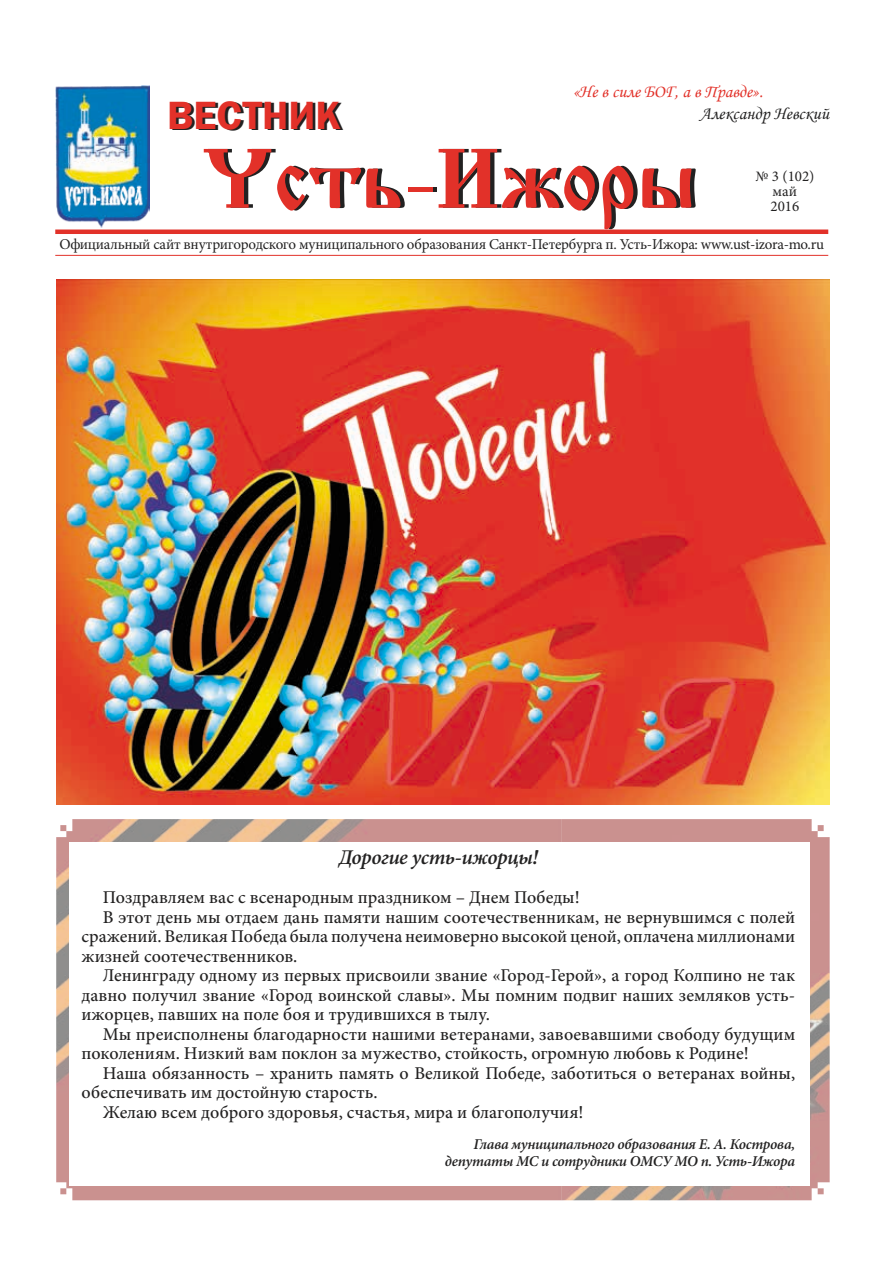
<style>
.page{position:relative;width:893px;height:1263px;background:#fff}
.page>*{position:absolute;margin:0;border:0;box-sizing:border-box;transform-origin:0 0}
.t1{font:84px "Slavianskiy";color:#222121}
.t2{font:600 40.5px "Franklin Gothic";color:#222121}
.t3{font:italic 600 21px "Minion Pro";letter-spacing:-.02em;color:#222121}
.t4{font:500 18px "Minion Pro";color:#222121}
.t5{font:18px "Monotype Corsiva";color:#e23129}
.t6{font:18px "Monotype Corsiva";color:#222121}
.t7{font:15px "Minion Pro";letter-spacing:-.02em;color:#222121}
.t8{font:italic 600 15px/16.5px "Minion Pro";letter-spacing:-.025em;color:#222121;text-align:right}
.t9{font:15px/15px "Minion Pro";color:#222121;text-align:center}
</style>
<div class="page">
<img style="left:56px;top:819px;width:774px;height:381px">
<div style="left:55px;top:229px;width:773px;height:5px;background:#e23129"></div>
<hr style="left:55px;top:255px;width:773px;height:1px;background:#e23129">
<img style="left:55px;top:85px;width:95px;height:142px">
<div style="left:69px;top:842px;width:741px;height:343px;background:#fff"></div>
<img style="left:56px;top:279px;width:774px;height:525px">
<p class="t5" style="left:573px;top:81px;width:192px">«Не в силе БОГ, а в Правде».</p>
<p class="t6" style="left:700px;top:102px;width:131px">Александр Невский</p>
<h2 class="t2" style="left:170px;top:91px;width:175px">ВЕСТНИК</h2>
<h1 class="t1" style="left:206px;top:132px;width:496px">Усть-Ижоры</h1>
<p class="t9" style="left:755px;top:169px;width:61px">№ 3 (102) май<br>2016</p>
<p class="t7" style="left:59px;top:234px;width:766px">Официальный сайт внутригородского муниципального образования Санкт-Петербурга п. Усть-Ижора: www.ust-izora-mo.ru</p>
<p class="t3" style="left:339px;top:843px;width:201px">Дорогие усть-ижорцы!</p>
<p class="t4" style="left:103px;top:885px;width:478px">Поздравляем вас с всенародным праздником – Днем Победы!</p>
<p class="t4" style="left:103px;top:905px;width:694px">В этот день мы отдаем дань памяти нашим соотечественникам, не вернувшимся с полей</p>
<p class="t4" style="left:82px;top:924px;width:715px">сражений. Великая Победа была получена неимоверно высокой ценой, оплачена миллионами</p>
<p class="t4" style="left:82px;top:944px;width:217px">жизней соотечественников.</p>
<p class="t4" style="left:103px;top:963px;width:694px">Ленинграду одному из первых присвоили звание «Город-Герой», а город Колпино не так</p>
<p class="t4" style="left:82px;top:983px;width:715px">давно получил звание «Город воинской славы». Мы помним подвиг наших земляков усть-</p>
<p class="t4" style="left:82px;top:1002px;width:410px">ижорцев, павших на поле боя и трудившихся в тылу.</p>
<p class="t4" style="left:103px;top:1022px;width:694px">Мы преисполнены благодарности нашими ветеранами, завоевавшими свободу будущим</p>
<p class="t4" style="left:82px;top:1041px;width:669px">поколениям. Низкий вам поклон за мужество, стойкость, огромную любовь к Родине!</p>
<p class="t4" style="left:103px;top:1061px;width:694px">Наша обязанность – хранить память о Великой Победе, заботиться о ветеранах войны,</p>
<p class="t4" style="left:82px;top:1080px;width:297px">обеспечивать им достойную старость.</p>
<p class="t4" style="left:103px;top:1100px;width:482px">Желаю всем доброго здоровья, счастья, мира и благополучия!</p>
<p class="t8" style="left:445px;top:1136px;width:352px">Глава муниципального образования Е. А. Кострова, депутаты МС и сотрудники ОМСУ МО п. Усть-Ижора</p>
</div>
